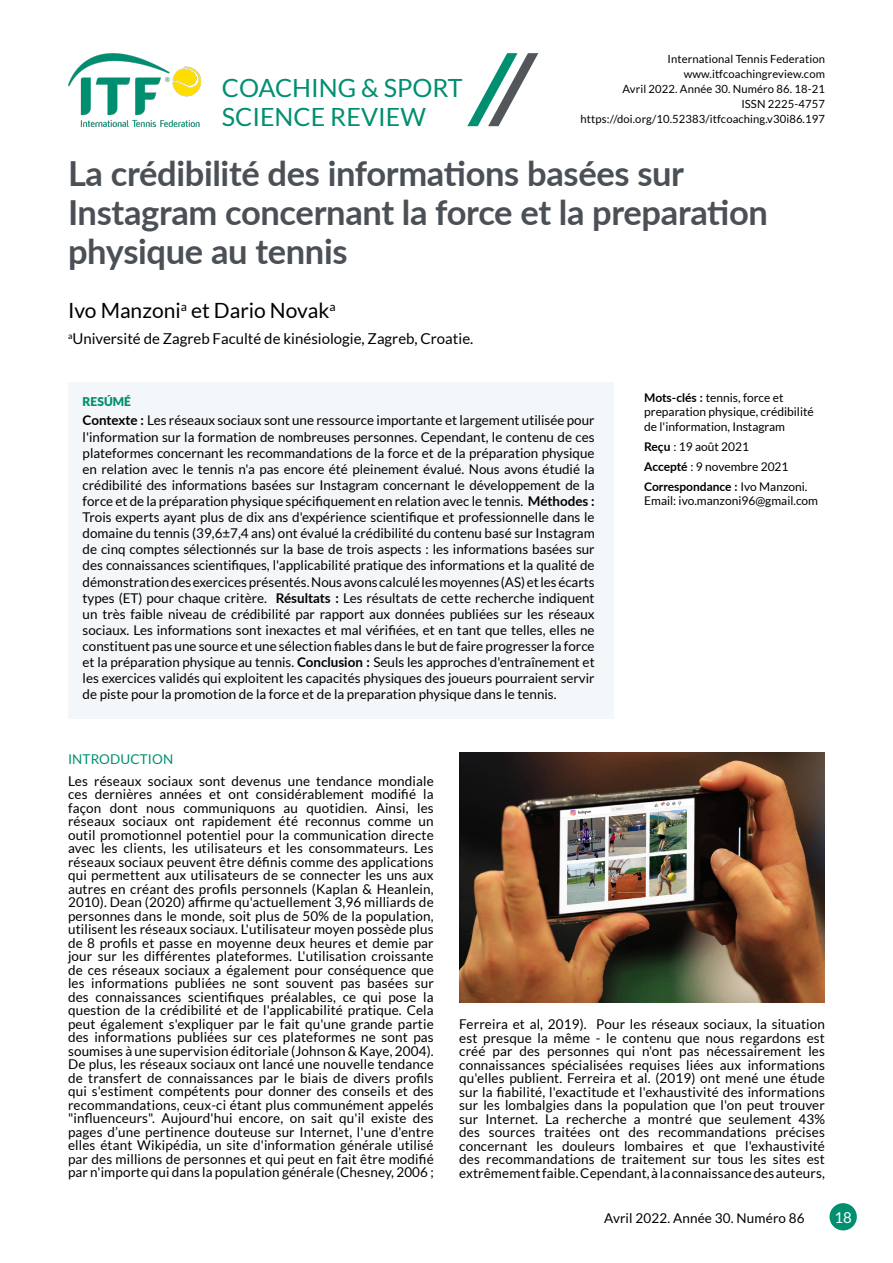
<style>
.page{position:relative;width:893px;height:1263px;background:#fff}
.page>*{position:absolute;margin:0;border:0;box-sizing:border-box;transform-origin:0 0}
.t1{font:700 34.5px/39px "Lato";letter-spacing:-.01em;color:#4b5056}
.t2{font:25.05px/29px "Lato";color:#008f70}
.t3{font:21px "Lato";color:#000}
.t4{font:15px "Lato";color:#000}
.t5{font:15px "Lato";color:#fff}
.t6{font:13.5px/13.5px "Lato";letter-spacing:.01em;color:#000;text-align:justify}
.t7{font:13.5px "Lato";letter-spacing:.01em;color:#008f70}
.t8{font:13.35px/16px "Lato";color:#000;text-align:justify}
.t9{font:900 12.15px "Lato";color:#008f70}
.t10{font:12px/14.4px "Lato";color:#000}
.t11{font:11.25px/15px "Lato";letter-spacing:.01em;color:#000;text-align:right}
.s1{font-weight:700}
</style>
<div class="page">
<div style="left:829px;top:1203px;width:28px;height:27px;background:#008f70;border-radius:50%"></div>
<div style="left:68px;top:382px;width:546px;height:337px;background:#f4f7f9"></div>
<img style="left:68px;top:53px;width:133px;height:73px">
<svg style="left:467px;top:53px;width:71px;height:73px"></svg>
<img style="left:459px;top:753px;width:366px;height:249px">
<p class="t11" style="left:581px;top:51px;width:246px">International Tennis Federation www.itfcoachingreview.com<br>Avril 2022. Année 30. Numéro 86. 18-21<br>ISSN 2225-4757 https://doi.org/10.52383/itfcoaching.v30i86.197</p>
<h1 class="t1" style="left:68px;top:153px;width:701px">La crédibilité des informations basées sur<br>Instagram concernant la force et la preparation physique au tennis</h1>
<h3 class="t3" style="left:68px;top:299px;width:269px">Ivo Manzoni<sup>a</sup> et Dario Novak<sup>a</sup></h3>
<p class="t4" style="left:68px;top:331px;width:407px"><sup>a</sup>Université de Zagreb Faculté de kinésiologie, Zagreb, Croatie.</p>
<h2 class="t2" style="left:222px;top:73px;width:242px">COACHING &amp; SPORT<br>SCIENCE REVIEW</h2>
<p class="t9" style="left:83px;top:394px;width:50px">RESÚMÉ</p>
<p class="t8" style="left:83px;top:412px;width:514px"><span class="s1">Contexte :</span> Les réseaux sociaux sont une ressource importante et largement utilisée pour l'information sur la formation de nombreuses personnes. Cependant, le contenu de ces plateformes concernant les recommandations de la force et de la préparation physique en relation avec le tennis n'a pas encore été pleinement évalué. Nous avons étudié la crédibilité des informations basées sur Instagram concernant le développement de la force et de la préparation physique spécifiquement en relation avec le tennis. <span class="s1">Méthodes :<br></span>Trois experts ayant plus de dix ans d'expérience scientifique et professionnelle dans le domaine du tennis (39,6±7,4 ans) ont évalué la crédibilité du contenu basé sur Instagram de cinq comptes sélectionnés sur la base de trois aspects : les informations basées sur des connaissances scientifiques, l'applicabilité pratique des informations et la qualité de démonstration des exercices présentés. Nous avons calculé les moyennes (AS) et les écarts types (ET) pour chaque critère. <span class="s1">Résultats :</span> Les résultats de cette recherche indiquent un très faible niveau de crédibilité par rapport aux données publiées sur les réseaux sociaux. Les informations sont inexactes et mal vérifiées, et en tant que telles, elles ne constituent pas une source et une sélection fiables dans le but de faire progresser la force et la préparation physique au tennis. <span class="s1">Conclusion :</span> Seuls les approches d'entraînement et les exercices validés qui exploitent les capacités physiques des joueurs pourraient servir de piste pour la promotion de la force et de la preparation physique dans le tennis.</p>
<p class="t10" style="left:644px;top:390px;width:171px"><span class="s1">Mots-clés :</span> tennis, force et preparation physique, crédibilité de l'information, Instagram</p>
<p class="t10" style="left:644px;top:436px;width:165px;line-height:20px"><span class="s1">Reçu</span> : 19 août 2021<br><span class="s1">Accepté</span> : 9 novembre 2021<br><span class="s1">Correspondance :</span> Ivo Manzoni.</p>
<p class="t10" style="left:644px;top:493px;width:175px">Email: ivo.manzoni96@gmail.com</p>
<p class="t7" style="left:68px;top:751px;width:107px">INTRODUCTION</p>
<p class="t6" style="left:68px;top:774px;width:367px">Les réseaux sociaux sont devenus une tendance mondiale ces dernières années et ont considérablement modifié la façon dont nous communiquons au quotidien. Ainsi, les réseaux sociaux ont rapidement été reconnus comme un outil promotionnel potentiel pour la communication directe avec les clients, les utilisateurs et les consommateurs. Les réseaux sociaux peuvent être définis comme des applications qui permettent aux utilisateurs de se connecter les uns aux autres en créant des profils personnels (Kaplan &amp; Heanlein, 2010). Dean (2020) affirme qu'actuellement 3,96 milliards de personnes dans le monde, soit plus de 50% de la population, utilisent les réseaux sociaux. L'utilisateur moyen possède plus de 8 profils et passe en moyenne deux heures et demie par jour sur les différentes plateformes. L'utilisation croissante de ces réseaux sociaux a également pour conséquence que les informations publiées ne sont souvent pas basées sur des connaissances scientifiques préalables, ce qui pose la question de la crédibilité et de l'applicabilité pratique. Cela peut également s'expliquer par le fait qu'une grande partie des informations publiées sur ces plateformes ne sont pas soumises à une supervision éditoriale (Johnson &amp; Kaye, 2004).<br>De plus, les réseaux sociaux ont lancé une nouvelle tendance de transfert de connaissances par le biais de divers profils qui s'estiment compétents pour donner des conseils et des recommandations, ceux-ci étant plus communément appelés "influenceurs". Aujourd'hui encore, on sait qu'il existe des pages d’une pertinence douteuse sur Internet, l'une d'entre elles étant Wikipédia, un site d'information générale utilisé par des millions de personnes et qui peut en fait être modifié par n'importe qui dans la population générale (Chesney, 2006 ;</p>
<p class="t6" style="left:459px;top:1017px;width:367px">Ferreira et al, 2019). Pour les réseaux sociaux, la situation est presque la même - le contenu que nous regardons est créé par des personnes qui n'ont pas nécessairement les connaissances spécialisées requises liées aux informations qu'elles publient. Ferreira et al. (2019) ont mené une étude sur la fiabilité, l'exactitude et l'exhaustivité des informations sur les lombalgies dans la population que l'on peut trouver sur Internet. La recherche a montré que seulement 43% des sources traitées ont des recommandations précises concernant les douleurs lombaires et que l'exhaustivité des recommandations de traitement sur tous les sites est extrêmement faible. Cependant, à la connaissance des auteurs,</p>
<p class="t6" style="left:604px;top:1211px;width:202px">Avril 2022. Année 30. Numéro 86</p>
<p class="t5" style="left:834px;top:1209px;width:19px">18</p>
</div>
